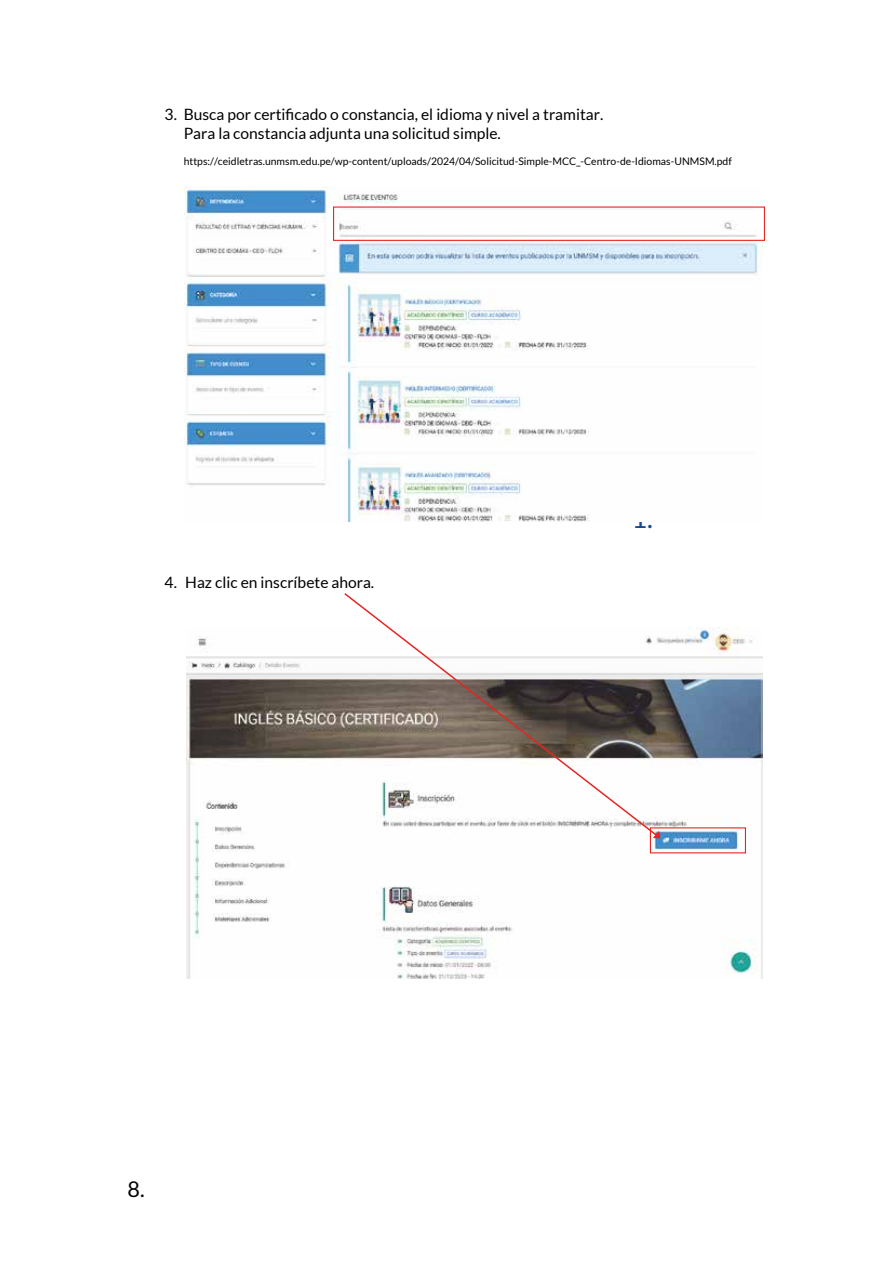
<style>
.page{position:relative;width:893px;height:1263px;background:#fff}
.page>*{position:absolute;margin:0;border:0;box-sizing:border-box;transform-origin:0 0}
.t1{font:27px "Lato";color:#174990}
.t2{font:21.6px "Lato";color:#000}
.t3{font:15.6px "Lato";color:#010101}
.t4{font:10.35px "Lato";color:#010101}
</style>
<div class="page">
<img style="left:184px;top:187px;width:578px;height:334px">
<div style="left:333px;top:206px;width:432px;height:35px;border:1px solid #e52521"></div>
<img style="left:187px;top:628px;width:576px;height:350px">
<svg style="left:343px;top:593px;width:319px;height:247px"></svg>
<svg style="left:651px;top:830px;width:10px;height:9px"></svg>
<p class="t3" style="left:165px;top:106px;width:440px">3. Busca por certificado o constancia, el idioma y nivel a tramitar.</p>
<p class="t3" style="left:184px;top:125px;width:319px">Para la constancia adjunta una solicitud simple.</p>
<p class="t4" style="left:184px;top:155px;width:550px">https://ceidletras.unmsm.edu.pe/wp-content/uploads/2024/04/Solicitud-Simple-MCC_-Centro-de-Idiomas-UNMSM.pdf</p>
<p class="t3" style="left:165px;top:573px;width:14px">4.</p>
<p class="t3" style="left:185px;top:573px;width:191px">Haz clic en inscríbete ahora.</p>
<h1 class="t1" style="left:631px;top:503px;width:23px">1.</h1>
<h2 class="t2" style="left:128px;top:1177px;width:19px">8.</h2>
</div>
